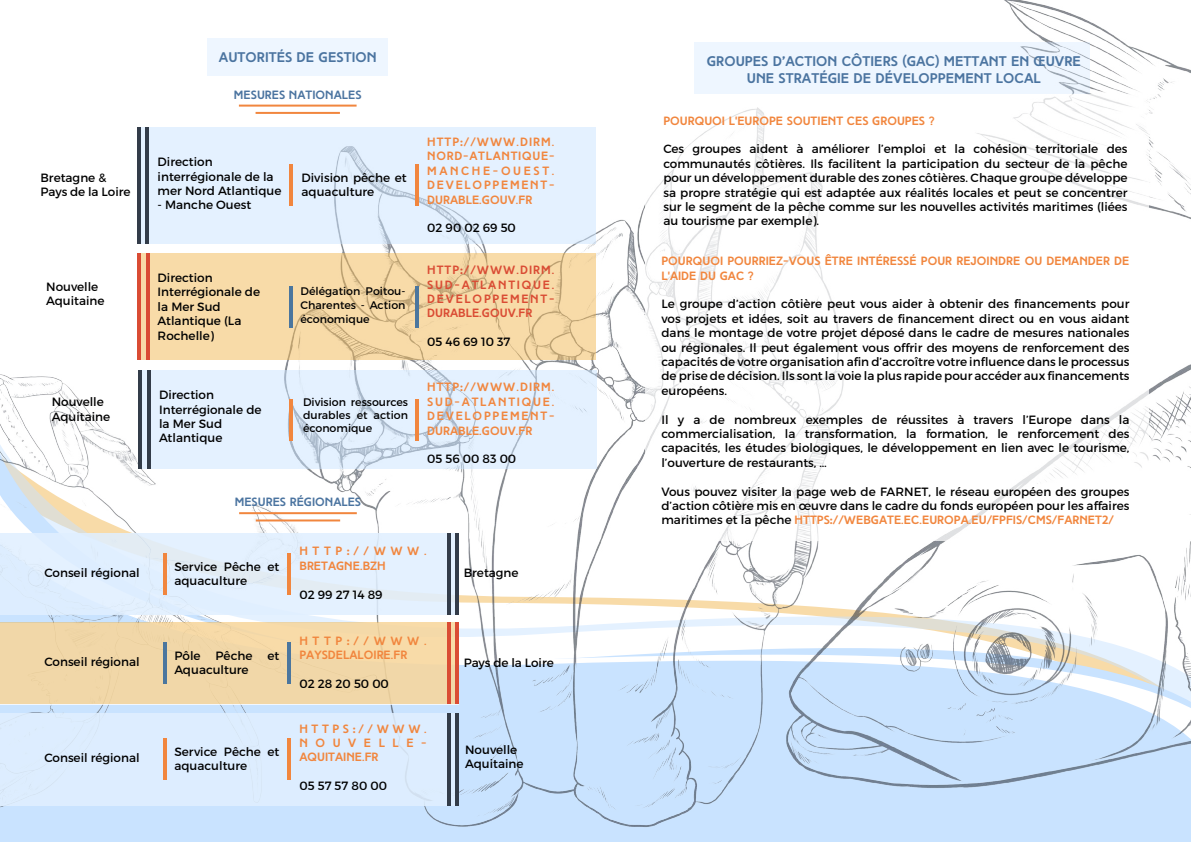
<style>
.page{position:relative;width:1191px;height:842px;background:#fff}
.page>*{position:absolute;margin:0;border:0;box-sizing:border-box;transform-origin:0 0}
.t1{font:700 14px/16.8px "High Tide";color:#4b74a0;text-align:center}
.t2{font:12px/14.4px "Montserrat";color:#000}
.t3{font:700 12px/14.4px "High Tide";color:#f1863e}
.t4{font:700 12px/14.4px "High Tide";letter-spacing:.145em;color:#da4c34;text-align:justify}
.t5{font:700 12px "High Tide";color:#4b74a0}
.t6{font:11px/13.2px "Montserrat";color:#000;text-align:justify}
.s1{font-family:"Montserrat"}
.s2{font-family:"Montserrat";font-weight:400;color:#000}
</style>
<div class="page">
<div style="left:207px;top:38px;width:181px;height:38px;background:#eef6ff"></div>
<img style="left:210px;top:93px;width:552px;height:749px">
<img style="left:0;top:360px;width:394px;height:473px">
<img style="left:762px;top:0;width:429px;height:842px">
<div style="left:694px;top:44px;width:395px;height:47px;background:#eef6ff"></div>
<hr style="left:694px;top:42px;width:395px;height:4px;background:#eef6ff">
<hr style="left:694px;top:90px;width:395px;height:3px;background:#c9e3ff">
<div style="left:645px;top:94px;width:503px;height:447px;background:#fff"></div>
<hr style="left:239px;top:105px;width:117px;height:2px;background:#f1863e">
<hr style="left:255px;top:112px;width:85px;height:2px;background:#f1863e">
<div style="left:140px;top:127px;width:455px;height:116px;background:#e4f1ff"></div>
<hr style="left:145px;top:127px;width:4px;height:116px;background:#333c49">
<hr style="left:137px;top:127px;width:3px;height:116px;background:#333c49">
<hr style="left:415px;top:164px;width:4px;height:42px;background:#f1863e">
<hr style="left:289px;top:164px;width:3px;height:42px;background:#f1863e">
<svg style="left:141px;top:254px;width:454px;height:106px;background:#f4d7a5"></svg>
<hr style="left:146px;top:254px;width:4px;height:106px;background:#da4c34">
<hr style="left:137px;top:254px;width:4px;height:106px;background:#da4c34">
<svg style="left:142px;top:371px;width:455px;height:98px;background:#e0edfb"></svg>
<hr style="left:147px;top:371px;width:3px;height:98px;background:#333c49">
<hr style="left:138px;top:371px;width:4px;height:98px;background:#333c49">
<hr style="left:415px;top:399px;width:4px;height:42px;background:#f1863e">
<hr style="left:289px;top:399px;width:3px;height:42px;background:#f1863e">
<hr style="left:239px;top:512px;width:118px;height:2px;background:#f1863e">
<hr style="left:256px;top:519px;width:84px;height:2px;background:#f1863e">
<hr style="left:415px;top:286px;width:4px;height:42px;background:#4b769e">
<hr style="left:289px;top:286px;width:3px;height:42px;background:#4b769e">
<div style="left:0;top:533px;width:455px;height:82px;background:#e3f0ff"></div>
<hr style="left:447px;top:533px;width:3px;height:82px;background:#333c49">
<hr style="left:455px;top:533px;width:4px;height:82px;background:#333c49">
<hr style="left:163px;top:553px;width:4px;height:42px;background:#f1863e">
<hr style="left:287px;top:553px;width:4px;height:42px;background:#f1863e">
<div style="left:0;top:713px;width:455px;height:93px;background:#ddedff"></div>
<hr style="left:447px;top:713px;width:3px;height:93px;background:#333c49">
<hr style="left:455px;top:713px;width:4px;height:93px;background:#333c49">
<hr style="left:163px;top:739px;width:4px;height:41px;background:#f1863e">
<hr style="left:287px;top:739px;width:4px;height:41px;background:#f1863e">
<div style="left:0;top:623px;width:455px;height:81px;background:#f1d7a8"></div>
<hr style="left:447px;top:623px;width:3px;height:81px;background:#da4c34">
<hr style="left:455px;top:623px;width:4px;height:81px;background:#da4c34">
<hr style="left:163px;top:643px;width:4px;height:41px;background:#4b769e">
<hr style="left:287px;top:643px;width:4px;height:41px;background:#4b769e">
<p class="t1" style="left:219px;top:48px;width:159px">AUTORITÉS DE GESTION</p>
<p class="t5" style="left:234px;top:87px;width:129px">MESURES NATIONALES</p>
<p class="t2" style="left:158px;top:155px;width:125px">Direction interrégionale de la mer Nord Atlantique</p>
<p class="t2" style="left:158px;top:198px;width:95px">- Manche Ouest</p>
<p class="t2" style="left:40px;top:170px;width:92px">Bretagne &amp;<br>Pays de la Loire</p>
<p class="t2" style="left:301px;top:170px;width:106px">Division pêche et aquaculture</p>
<p class="t2" style="left:46px;top:279px;width:60px">Nouvelle<br>Aquitaine</p>
<p class="t2" style="left:158px;top:271px;width:104px">Direction<br>Interrégionale de la Mer Sud<br>Atlantique (La<br>Rochelle)</p>
<p class="t6" style="left:300px;top:285px;width:107px">Délégation Poitou-<br>Charentes - Action</p>
<p class="t6" style="left:300px;top:312px;width:71px">économique</p>
<p class="t2" style="left:159px;top:388px;width:104px">Direction<br>Interrégionale de la Mer Sud<br>Atlantique</p>
<p class="t2" style="left:52px;top:395px;width:60px">Nouvelle<br>Aquitaine</p>
<p class="t6" style="left:303px;top:395px;width:107px">Division ressources durables et action économique</p>
<p class="t5" style="left:235px;top:495px;width:128px">MESURES RÉGIONALES</p>
<p class="t3" style="left:427px;top:135px;width:129px;text-align:justify">HTTP<span class="s1">:</span>//WWW.DIRM.<br>NORD-ATLANTIQUE-MANCHE-OUEST.<br>DEVELOPPEMENT-DURABLE.GOUV.FR</p>
<p class="t2" style="left:427px;top:221px;width:90px">02 90 02 69 50</p>
<p class="t4" style="left:427px;top:263px;width:129px">HTTP<span class="s1">:</span>//WWW.DIRM.<br>SUD-ATLANTIQUE.<br>DEVELOPPEMENT-DURABLE.GOUV.FR</p>
<p class="t2" style="left:427px;top:335px;width:85px">05 46 69 10 37</p>
<p class="t3" style="left:427px;top:380px;width:129px;text-align:justify">HTTP<span class="s1">:</span>//WWW.DIRM.<br>SUD-ATLANTIQUE.<br>DEVELOPPEMENT-DURABLE.GOUV.FR</p>
<p class="t2" style="left:427px;top:452px;width:91px">05 56 00 83 00</p>
<p class="t2" style="left:44px;top:565px;width:97px">Conseil régional</p>
<p class="t2" style="left:174px;top:559px;width:107px">Service Pêche et aquaculture</p>
<p class="t2" style="left:44px;top:655px;width:97px">Conseil régional</p>
<p class="t2" style="left:174px;top:648px;width:106px">Pôle Pêche et<br>Aquaculture</p>
<p class="t2" style="left:44px;top:751px;width:97px">Conseil régional</p>
<p class="t2" style="left:174px;top:744px;width:107px">Service Pêche et aquaculture</p>
<p class="t3" style="left:299px;top:544px;width:129px">HTTP<span class="s1">:</span>//WWW.<br>BRETAGNE.BZH</p>
<p class="t2" style="left:299px;top:587px;width:85px">02 99 27 14 89</p>
<p class="t3" style="left:299px;top:633px;width:129px">HTTP<span class="s1">:</span>//WWW.<br>PAYSDELALOIRE.FR</p>
<p class="t2" style="left:299px;top:676px;width:91px">02 28 20 50 00</p>
<p class="t3" style="left:299px;top:721px;width:129px;text-align:justify">HTTPS<span class="s1">:</span>//WWW.<br>NOUVELLE-AQUITAINE.FR</p>
<p class="t2" style="left:299px;top:779px;width:89px">05 57 57 80 00</p>
<p class="t2" style="left:464px;top:566px;width:56px">Bretagne</p>
<p class="t2" style="left:464px;top:655px;width:92px">Pays de la Loire</p>
<p class="t2" style="left:465px;top:742px;width:60px">Nouvelle<br>Aquitaine</p>
<p class="t1" style="left:706px;top:52px;width:376px">GROUPES D<span class="s1">’</span>ACTION CÔTIERS (GAC) METTANT EN ŒUVRE<br>UNE STRATÉGIE DE DÉVELOPPEMENT LOCAL</p>
<p class="t3" style="left:663px;top:113px;width:273px">POURQUOI L'EUROPE SOUTIENT CES GROUPES ?</p>
<p class="t2" style="left:663px;top:142px;width:465px;text-align:justify">Ces groupes aident à améliorer l’emploi et la cohésion territoriale des communautés côtières. Ils facilitent la participation du secteur de la pêche pour un développement durable des zones côtières. Chaque groupe développe sa propre stratégie qui est adaptée aux réalités locales et peut se concentrer sur le segment de la pêche comme sur les nouvelles activités maritimes (liées au tourisme par exemple).</p>
<p class="t3" style="left:661px;top:254px;width:469px">POURQUOI POURRIEZ-VOUS ÊTRE INTÉRESSÉ POUR REJOINDRE OU DEMANDER DE<br>L'AIDE DU GAC ?</p>
<p class="t2" style="left:661px;top:297px;width:469px;text-align:justify">Le groupe d’action côtière peut vous aider à obtenir des financements pour vos projets et idées, soit au travers de financement direct ou en vous aidant dans le montage de votre projet déposé dans le cadre de mesures nationales ou régionales. Il peut également vous offrir des moyens de renforcement des capacités de votre organisation afin d’accroître votre influence dans le processus de prise de décision. Ils sont la voie la plus rapide pour accéder aux financements européens.</p>
<p class="t2" style="left:661px;top:412px;width:469px;text-align:justify">Il y a de nombreux exemples de réussites à travers l’Europe dans la commercialisation, la transformation, la formation, le renforcement des capacités, les études biologiques, le développement en lien avec le tourisme, l’ouverture de restaurants, …</p>
<p class="t2" style="left:661px;top:484px;width:469px">Vous pouvez visiter la page web de FARNET, le réseau européen des groupes d’action côtière mis en œuvre dans le cadre du fonds européen pour les affaires</p>
<p class="t3" style="left:661px;top:513px;width:454px"><span class="s2">maritimes et la pêche</span> HTTPS<span class="s1">:</span>//WEBGATE.EC.EUROPA.EU/FPFIS/CMS/FARNET2/</p>
</div>
